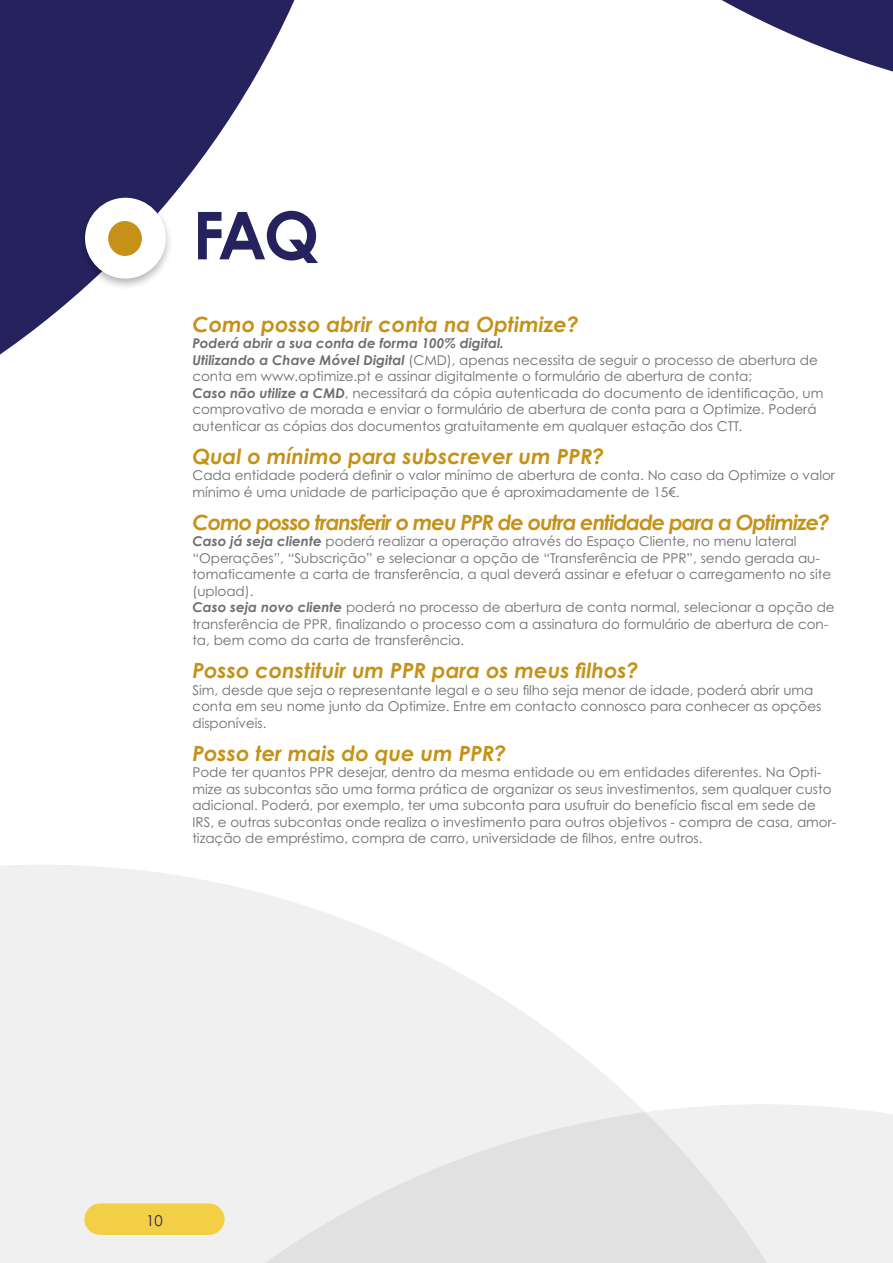
<style>
.page{position:relative;width:893px;height:1263px;background:#fff}
.page>*{position:absolute;margin:0;border:0;box-sizing:border-box;transform-origin:0 0}
.t1{font:700 66px "Century Gothic Pro";color:#26225e}
.t2{font:italic 700 21px "Century Gothic Pro";color:#c59217}
.t3{font:italic 700 21px "Century Gothic Pro";letter-spacing:-.05em;color:#c59217}
.t4{font:15px "Century Gothic Pro";color:#26225e}
.t5{font:13.5px/16.5px "Century Gothic Pro";color:#6c6e70}
.s1{font-weight:700;font-style:italic}
</style>
<div class="page">
<svg style="left:0;top:0;width:277px;height:355px;fill:#26225e"></svg>
<svg style="left:0;top:865px;width:636px;height:239px;fill:#f0f0f0"></svg>
<svg style="left:0;top:1104px;width:893px;height:159px;fill:#f0f0f0"></svg>
<div style="left:100px;top:1203px;width:109px;height:32px;background:#f3cf45"></div>
<div style="left:77px;top:194px;width:97px;height:97px;background:#000;opacity:.3"></div>
<div style="left:86px;top:198px;width:79px;height:80px;background:#fff;border-radius:50%"></div>
<div style="left:85px;top:198px;width:81px;height:81px;border:2px solid #fff;border-radius:50%"></div>
<div style="left:108px;top:221px;width:34px;height:35px;background:#c59217;border-radius:50%"></div>
<svg style="left:277px;top:0;width:616px;height:72px"></svg>
<h1 class="t1" style="left:192px;top:194px;width:128px">FAQ</h1>
<h2 class="t2" style="left:192px;top:311px;width:388px">Como posso abrir conta na Optimize?</h2>
<p class="t5" style="left:192px;top:335px;width:633px"><span class="s1">Poderá abrir a sua conta de forma 100% digital.<br>Utilizando a Chave Móvel Digital</span> (CMD), apenas necessita de seguir o processo de abertura de conta em www.optimize.pt e assinar digitalmente o formulário de abertura de conta;<br><span class="s1">Caso não utilize a CMD</span>, necessitará da cópia autenticada do documento de identificação, um comprovativo de morada e enviar o formulário de abertura de conta para a Optimize. Poderá autenticar as cópias dos documentos gratuitamente em qualquer estação dos CTT.</p>
<h2 class="t2" style="left:192px;top:443px;width:413px">Qual o mínimo para subscrever um PPR?</h2>
<p class="t5" style="left:192px;top:467px;width:644px">Cada entidade poderá definir o valor mínimo de abertura de conta. No caso da Optimize o valor mínimo é uma unidade de participação que é aproximadamente de 15€.</p>
<h2 class="t3" style="left:192px;top:509px;width:639px">Como posso transferir o meu PPR de outra entidade para a Optimize?</h2>
<p class="t5" style="left:192px;top:533px;width:644px"><span class="s1">Caso já seja cliente</span> poderá realizar a operação através do Espaço Cliente, no menu lateral “Operações”, “Subscrição” e selecionar a opção de “Transferência de PPR”, sendo gerada au&shy;tomaticamente a carta de transferência, a qual deverá assinar e efetuar o carregamento no site (upload).<br><span class="s1">Caso seja novo cliente</span> poderá no processo de abertura de conta normal, selecionar a opção de transferência de PPR, finalizando o processo com a assinatura do formulário de abertura de con&shy;ta, bem como da carta de transferência.</p>
<h2 class="t2" style="left:192px;top:657px;width:448px">Posso constituir um PPR para os meus filhos?</h2>
<p class="t5" style="left:192px;top:681px;width:630px">Sim, desde que seja o representante legal e o seu filho seja menor de idade, poderá abrir uma conta em seu nome junto da Optimize. Entre em contacto connosco para conhecer as opções disponíveis.</p>
<h2 class="t2" style="left:192px;top:740px;width:315px">Posso ter mais do que um PPR?</h2>
<p class="t5" style="left:192px;top:764px;width:645px">Pode ter quantos PPR desejar, dentro da mesma entidade ou em entidades diferentes. Na Opti&shy;mize as subcontas são uma forma prática de organizar os seus investimentos, sem qualquer custo adicional. Poderá, por exemplo, ter uma subconta para usufruir do benefício fiscal em sede de IRS, e outras subcontas onde realiza o investimento para outros objetivos - compra de casa, amor&shy;tização de empréstimo, compra de carro, universidade de filhos, entre outros.</p>
<p class="t4" style="left:146px;top:1211px;width:18px">10</p>
</div>
